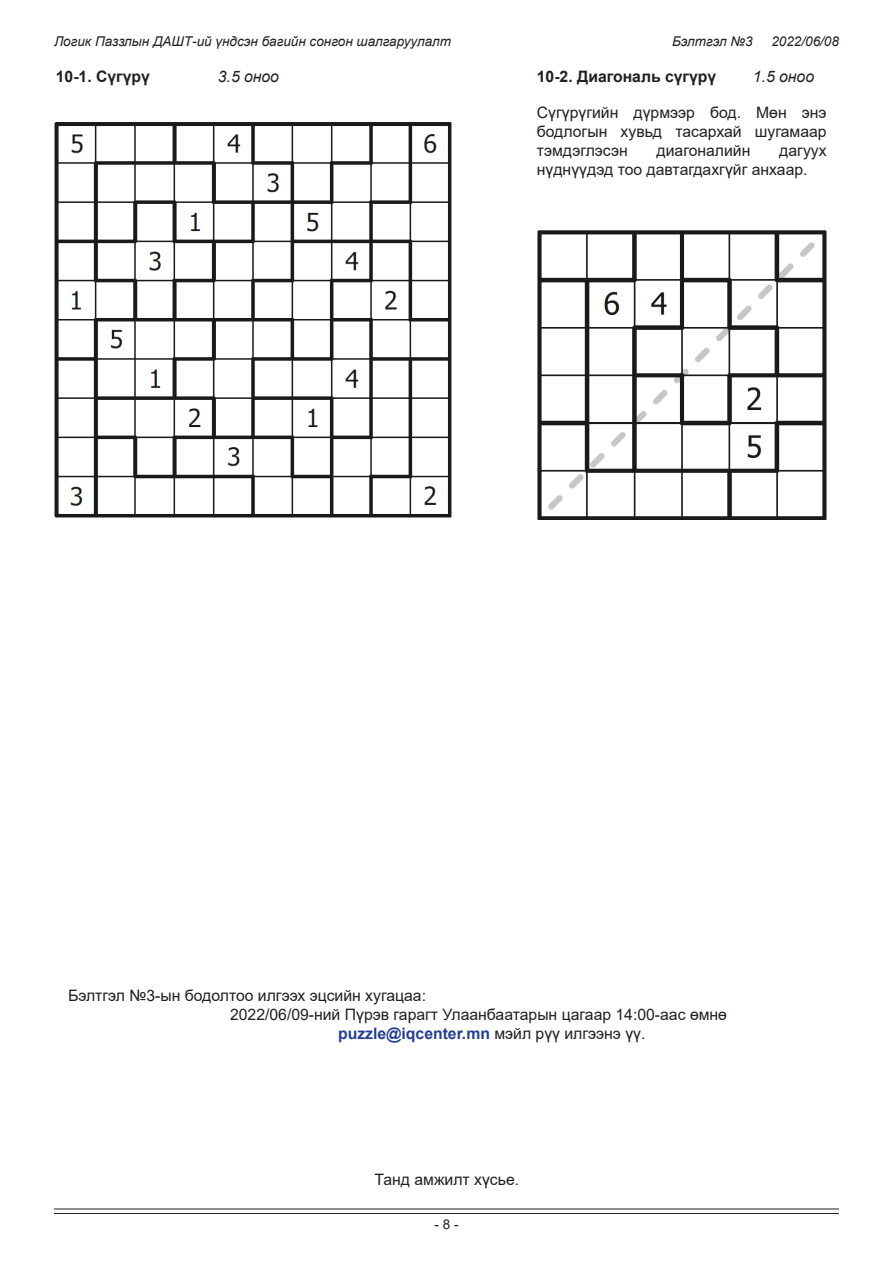
<style>
.page{position:relative;width:893px;height:1263px;background:#fff}
.page>*{position:absolute;margin:0;border:0;box-sizing:border-box;transform-origin:0 0}
.t1{font:15.75px/18.9px "Arial";color:#231f20;text-align:justify}
.t2{font:700 15.75px "Arial";color:#253f8e}
.t3{font:700 15.75px "Arial";color:#231f20}
.t4{font:italic 15.75px "Arial";color:#231f20}
.t5{font:italic 13.5px "Arial";color:#231f20}
.t6{font:13.5px "Arial";color:#231f20}
.s1{font-weight:400;color:#231f20}
</style>
<div class="page">
<hr style="left:54px;top:1208px;width:785px;height:1px;background:#231f20">
<hr style="left:54px;top:1213px;width:785px;height:1px;background:#231f20">
<img style="left:537px;top:230px;width:290px;height:290px">
<img style="left:54px;top:122px;width:397px;height:396px">
<p class="t5" style="left:54px;top:33px;width:398px">Логик Паззлын ДАШТ-ий үндсэн багийн сонгон шалгаруулалт</p>
<p class="t5" style="left:672px;top:33px;width:82px">Бэлтгэл №3</p>
<p class="t5" style="left:771px;top:33px;width:69px">2022/06/08</p>
<p class="t3" style="left:56px;top:66px;width:96px">10-1. Сүгүрү</p>
<p class="t4" style="left:218px;top:67px;width:63px">3.5 оноо</p>
<p class="t3" style="left:537px;top:66px;width:181px">10-2. Диагональ сүгүрү</p>
<p class="t4" style="left:753px;top:67px;width:63px">1.5 оноо</p>
<p class="t1" style="left:537px;top:103px;width:291px">Сүгүрүгийн дүрмээр бод. Мөн энэ бодлогын хувьд тасархай шугамаар тэмдэглэсэн</p>
<p class="t1" style="left:657px;top:141px;width:95px">диагоналийн</p>
<p class="t1" style="left:537px;top:141px;width:291px;text-indent:242px">дагуух нүднүүдэд тоо давтагдахгүйг анхаар.</p>
<p class="t1" style="left:68px;top:986px;width:360px">Бэлтгэл №3-ын бодолтоо илгээх эцсийн хугацаа:</p>
<p class="t1" style="left:230px;top:1005px;width:498px">2022/06/09-ний Пүрэв гарагт Улаанбаатарын цагаар 14:00-аас өмнө</p>
<p class="t2" style="left:338px;top:1022px;width:309px">puzzle@iqcenter.mn <span class="s1">мэйл рүү илгээнэ үү.</span></p>
<p class="t1" style="left:375px;top:1170px;width:146px">Танд амжилт хүсье.</p>
<p class="t6" style="left:434px;top:1215px;width:26px">- 8 -</p>
</div>
